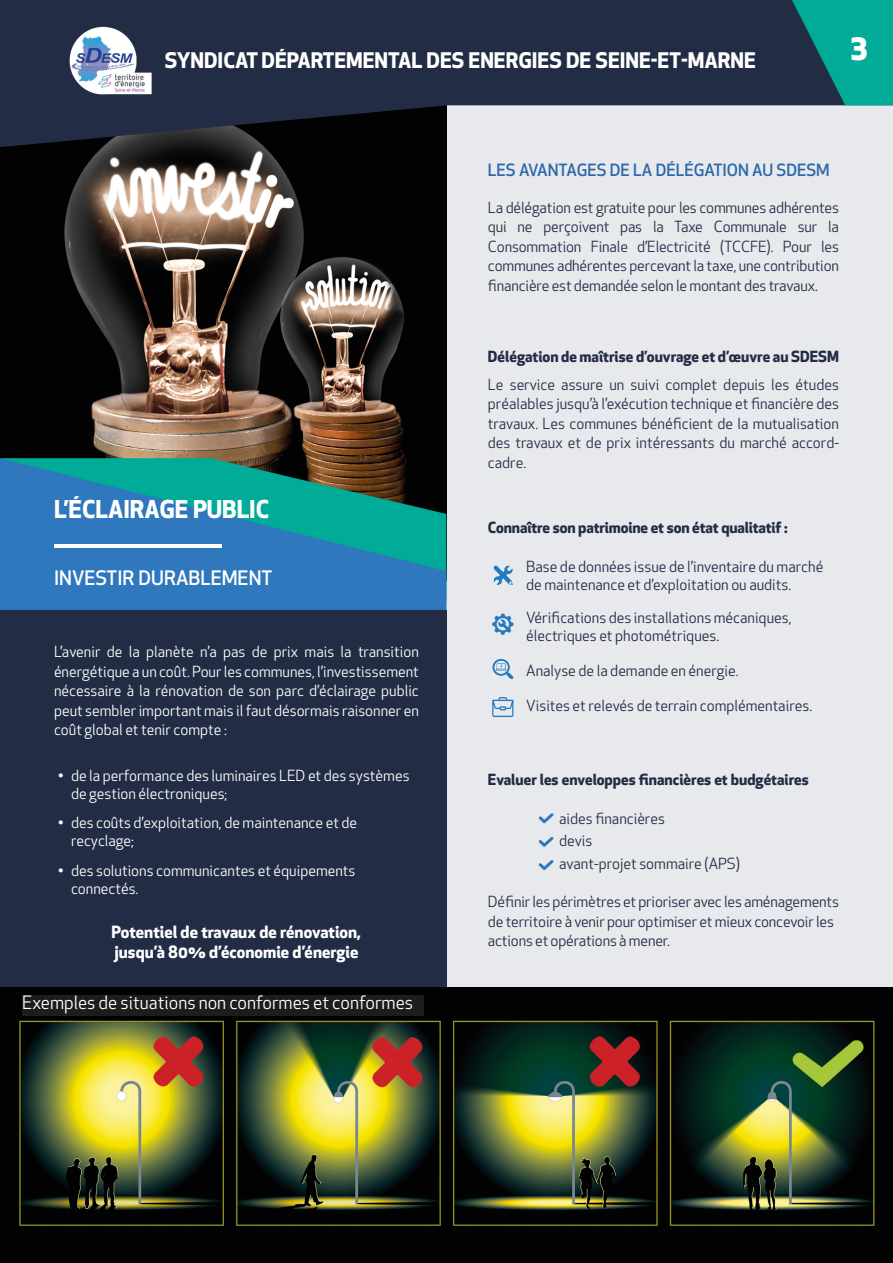
<style>
.page{position:relative;width:893px;height:1263px;background:#e8e9ec}
.page>*{position:absolute;margin:0;border:0;box-sizing:border-box;transform-origin:0 0}
.t1{font:800 30px "Apex New";color:#fff}
.t2{font:700 24px "Apex New";color:#fff}
.t3{font:700 21px "Apex New";color:#fff}
.t4{font:500 19.5px "Apex New";color:#fff}
.t5{font:18px "Apex New";color:#fff}
.t6{font:700 16.5px/19.5px "Apex New";color:#fff}
.t7{font:500 16.5px "Apex New";color:#2c68aa}
.t8{font:15px/19.5px "Apex New";color:#232b45}
.t9{font:15px/19.5px "Apex New";color:#fff}
.t10{font:15px/19.5px "Apex New";color:#222c45;text-align:justify}
.t11{font:700 15px "Apex New";color:#222c45}
</style>
<div class="page">
<img style="left:0;top:147px;width:446px;height:311px">
<svg style="left:0;top:0;width:893px;height:147px;fill:#222c45"></svg>
<img style="left:67px;top:24px;width:85px;height:72px">
<svg style="left:792px;top:0;width:101px;height:105px;background:#088981"></svg>
<svg style="left:0;top:458px;width:446px;height:152px;background:#237da1"></svg>
<hr style="left:54px;top:544px;width:167px;height:4px;background:#fff">
<div style="left:0;top:610px;width:446px;height:377px;background:#222c45"></div>
<img style="left:0;top:987px;width:893px;height:276px">
<div style="left:22px;top:995px;width:402px;height:21px;background:#1d1d1b"></div>
<svg style="left:539px;top:813px;width:15px;height:10px"></svg>
<svg style="left:539px;top:837px;width:15px;height:10px"></svg>
<svg style="left:539px;top:860px;width:15px;height:10px"></svg>
<img style="left:493px;top:565px;width:20px;height:20px">
<svg style="left:492px;top:613px;width:21px;height:22px"></svg>
<svg style="left:492px;top:697px;width:21px;height:20px"></svg>
<img style="left:492px;top:659px;width:21px;height:20px">
<h3 class="t3" style="left:165px;top:45px;width:592px">SYNDICAT DÉPARTEMENTAL DES ENERGIES DE SEINE-ET-MARNE</h3>
<h1 class="t1" style="left:851px;top:28px;width:19px">3</h1>
<p class="t7" style="left:488px;top:159px;width:343px">LES AVANTAGES DE LA DÉLÉGATION AU SDESM</p>
<p class="t8" style="left:488px;top:197px;width:353px;text-align:justify">La délégation est gratuite pour les communes adhérentes qui ne perçoivent pas la Taxe Communale sur la Consommation Finale d’Electricité (TCCFE). Pour les communes adhérentes percevant la taxe, une contribution financière est demandée selon le montant des travaux.</p>
<p class="t11" style="left:488px;top:346px;width:353px">Délégation de maîtrise d’ouvrage et d’œuvre au SDESM</p>
<h2 class="t2" style="left:54px;top:491px;width:217px">L’ÉCLAIRAGE PUBLIC</h2>
<h3 class="t4" style="left:54px;top:565px;width:220px">INVESTIR DURABLEMENT</h3>
<p class="t9" style="left:54px;top:642px;width:366px;text-align:justify">L’avenir de la planète n’a pas de prix mais la transition énergétique a un coût. Pour les communes, l’investissement nécessaire à la rénovation de son parc d’éclairage public peut sembler important mais il faut désormais raisonner en coût global et tenir compte :</p>
<p class="t9" style="left:71px;top:766px;width:340px;line-height:18px;text-indent:-13px">• de la performance des luminaires LED et des systèmes de gestion électroniques;</p>
<p class="t9" style="left:71px;top:813px;width:288px;line-height:18px;text-indent:-13px">• des coûts d’exploitation, de maintenance et de recyclage;</p>
<p class="t9" style="left:71px;top:861px;width:286px;line-height:18px;text-indent:-13px">• des solutions communicantes et équipements connectés.</p>
<p class="t6" style="left:112px;top:922px;width:251px">Potentiel de travaux de rénovation, jusqu’à 80% d’économie d’énergie</p>
<p class="t5" style="left:22px;top:991px;width:392px">Exemples de situations non conformes et conformes</p>
<p class="t10" style="left:488px;top:374px;width:353px">Le service assure un suivi complet depuis les études préalables jusqu’à l’exécution technique et financière des travaux. Les communes bénéficient de la mutualisation des travaux et de prix intéressants du marché accord&shy;cadre.</p>
<p class="t11" style="left:488px;top:517px;width:301px">Connaître son patrimoine et son état qualitatif :</p>
<p class="t8" style="left:526px;top:558px;width:299px;line-height:18px">Base de données issue de l’inventaire du marché de maintenance et d’exploitation ou audits.</p>
<p class="t8" style="left:526px;top:608px;width:267px;line-height:18px">Vérifications des installations mécaniques, électriques et photométriques.</p>
<p class="t8" style="left:526px;top:660px;width:214px">Analyse de la demande en énergie.</p>
<p class="t8" style="left:526px;top:696px;width:287px">Visites et relevés de terrain complémentaires.</p>
<p class="t11" style="left:488px;top:769px;width:322px">Evaluer les enveloppes financières et budgétaires</p>
<p class="t8" style="left:559px;top:807px;width:182px;line-height:22.5px">aides financières<br>devis<br>avant-projet sommaire (APS)</p>
<p class="t8" style="left:488px;top:892px;width:352px">Définir les périmètres et prioriser avec les aménagements de territoire à venir pour optimiser et mieux concevoir les actions et opérations à mener.</p>
</div>
